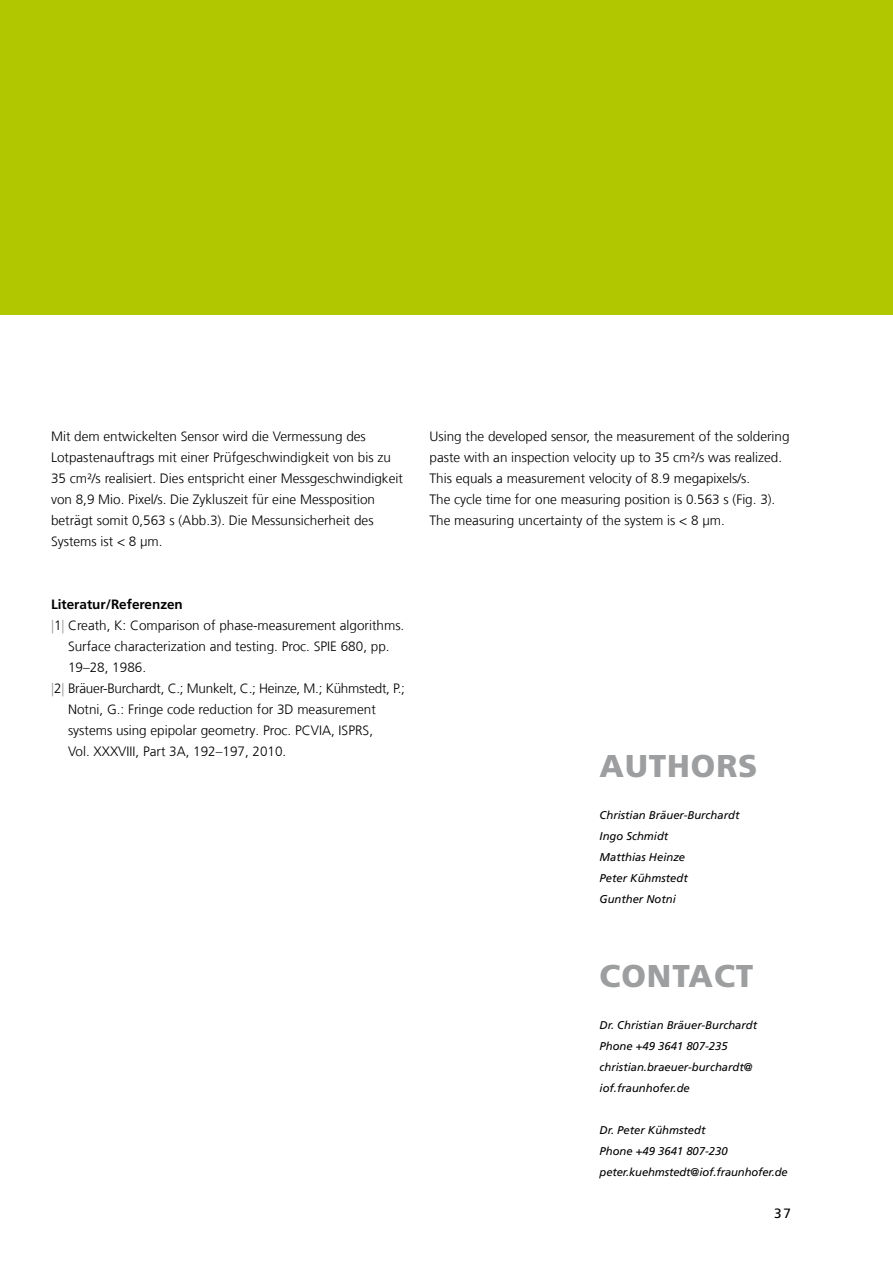
<style>
.page{position:relative;width:893px;height:1263px;background:#fff}
.page>*{position:absolute;margin:0;border:0;box-sizing:border-box;transform-origin:0 0}
.t1{font:900 31.5px "Frutiger LT Com";letter-spacing:.03em;color:#9c9e9f}
.t2{font:300 13.5px/21px "Frutiger LT Com";color:#000}
.t3{font:300 13.5px "Frutiger LT Com";letter-spacing:-.02em;color:#000}
.t4{font:700 13.5px "Frutiger LT Com";color:#000}
.t5{font:13.5px "Frutiger LT Com";color:#000}
.t6{font:italic 11.25px/21px "Frutiger LT Com";color:#000}
.s1{color:#9c9e9f}
</style>
<div class="page">
<div style="left:0;top:0;width:893px;height:315px;background:#b1c800"></div>
<p class="t2" style="left:51px;top:426px;width:353px">Mit dem entwickelten Sensor wird die Vermessung des Lotpastenauftrags mit einer Prüfgeschwindigkeit von bis zu 35 cm²/s realisiert. Dies entspricht einer Messgeschwindigkeit von 8,9 Mio. Pixel/s. Die Zykluszeit für eine Messposition beträgt somit 0,563 s (Abb.3). Die Messunsicherheit des Systems ist &lt; 8 µm.</p>
<p class="t4" style="left:51px;top:596px;width:133px">Literatur/Referenzen</p>
<p class="t2" style="left:51px;top:615px;width:355px"><span class="s1">|</span>1<span class="s1">|</span> Creath, K: Comparison of phase-measurement algorithms.</p>
<p class="t2" style="left:68px;top:636px;width:323px">Surface characterization and testing. Proc. SPIE 680, pp.</p>
<p class="t2" style="left:68px;top:657px;width:80px">19–28, 1986.</p>
<p class="t3" style="left:51px;top:681px;width:355px"><span class="s1">|</span>2<span class="s1">|</span> Bräuer-Burchardt, C.; Munkelt, C.; Heinze, M.; Kühmstedt, P.;</p>
<p class="t2" style="left:68px;top:699px;width:309px">Notni, G.: Fringe code reduction for 3D measurement</p>
<p class="t2" style="left:68px;top:720px;width:307px">systems using epipolar geometry. Proc. PCVIA, ISPRS,</p>
<p class="t2" style="left:68px;top:741px;width:220px">Vol. XXXVIII, Part 3A, 192–197, 2010.</p>
<p class="t2" style="left:429px;top:426px;width:362px">Using the developed sensor, the measurement of the soldering paste with an inspection velocity up to 35 cm²/s was realized.<br>This equals a measurement velocity of 8.9 megapixels/s.<br>The cycle time for one measuring position is 0.563 s (Fig. 3).<br>The measuring uncertainty of the system is &lt; 8 µm.</p>
<h1 class="t1" style="left:600px;top:747px;width:159px">AUTHORS</h1>
<p class="t6" style="left:600px;top:805px;width:141px">Christian Bräuer-Burchardt<br>Ingo Schmidt<br>Matthias Heinze<br>Peter Kühmstedt<br>Gunther Notni</p>
<h1 class="t1" style="left:600px;top:957px;width:155px">CONTACT</h1>
<p class="t6" style="left:600px;top:1015px;width:159px">Dr. Christian Bräuer-Burchardt<br>Phone +49 3641 807-235 christian.braeuer-burchardt@ iof.fraunhofer.de</p>
<p class="t6" style="left:600px;top:1120px;width:190px">Dr. Peter Kühmstedt<br>Phone +49 3641 807-230 peter.kuehmstedt@iof.fraunhofer.de</p>
<p class="t5" style="left:774px;top:1205px;width:18px">37</p>
</div>
